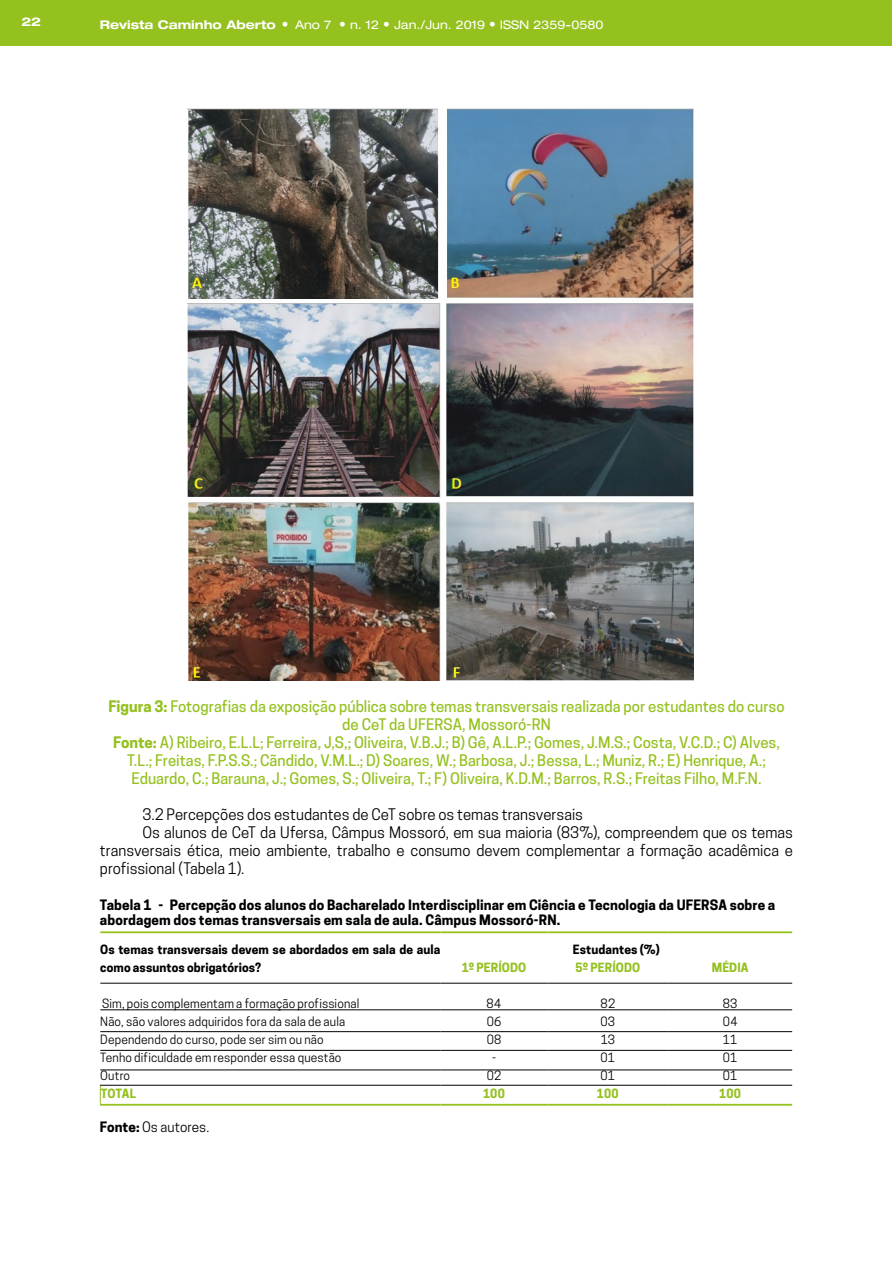
<style>
.page{position:relative;width:893px;height:1263px;background:#fff}
.page>*{position:absolute;margin:0;border:0;box-sizing:border-box;transform-origin:0 0}
.t1{font:500 15px/18px "Cooper Hewitt";color:#95c11f;text-align:center}
.t2{font:15px "Cooper Hewitt";color:#000}
.t3{font:700 13.5px/15px "Cooper Hewitt";letter-spacing:.01em;color:#000}
.t4{font:13.5px "Cooper Hewitt";letter-spacing:.005em;color:#000}
.t5{font:12px "Cooper Hewitt";letter-spacing:.01em;color:#000}
.t6{font:700 12px/18px "Cooper Hewitt";letter-spacing:.005em;color:#000}
.t7{font:expanded 12px "Helvetica Neue LT Pro";color:#fff}
.t8{font:700 12px "Cooper Hewitt";letter-spacing:.01em;color:#95c11f}
.t9{font:700 expanded 12px "Helvetica Neue LT Pro";color:#fff}
.s1{font-weight:700}
.s2{font-stretch:condensed;font-size:13.5px}
</style>
<div class="page">
<div style="left:0;top:0;width:892px;height:46px;background:#95c11f"></div>
<svg style="left:100px;top:1086px;width:692px;height:18px"></svg>
<hr style="left:100px;top:1104px;width:340px;height:2px;background:#95c11f">
<hr style="left:440px;top:1104px;width:108px;height:2px;background:#95c11f">
<hr style="left:548px;top:1104px;width:120px;height:2px;background:#95c11f">
<hr style="left:668px;top:1104px;width:124px;height:2px;background:#95c11f">
<hr style="left:100px;top:931px;width:340px;height:2px;background:#95c11f">
<hr style="left:440px;top:931px;width:108px;height:2px;background:#95c11f">
<hr style="left:548px;top:931px;width:120px;height:2px;background:#95c11f">
<hr style="left:668px;top:931px;width:124px;height:2px;background:#95c11f">
<hr style="left:100px;top:983px;width:340px;height:1px;background:#000">
<hr style="left:440px;top:983px;width:108px;height:1px;background:#000">
<hr style="left:548px;top:983px;width:120px;height:1px;background:#000">
<hr style="left:668px;top:983px;width:124px;height:1px;background:#000">
<hr style="left:100px;top:1009px;width:340px;height:1px;background:#000">
<hr style="left:440px;top:1009px;width:108px;height:1px;background:#000">
<hr style="left:548px;top:1009px;width:120px;height:1px;background:#000">
<hr style="left:668px;top:1009px;width:124px;height:1px;background:#000">
<hr style="left:100px;top:1031px;width:340px;height:1px;background:#000">
<hr style="left:440px;top:1031px;width:108px;height:1px;background:#000">
<hr style="left:548px;top:1031px;width:120px;height:1px;background:#000">
<hr style="left:668px;top:1031px;width:124px;height:1px;background:#000">
<hr style="left:100px;top:1050px;width:340px;height:1px;background:#000">
<hr style="left:440px;top:1050px;width:108px;height:1px;background:#000">
<hr style="left:548px;top:1050px;width:120px;height:1px;background:#000">
<hr style="left:668px;top:1050px;width:124px;height:1px;background:#000">
<hr style="left:100px;top:1069px;width:340px;height:1px;background:#000">
<hr style="left:440px;top:1069px;width:108px;height:1px;background:#000">
<hr style="left:548px;top:1069px;width:120px;height:1px;background:#000">
<hr style="left:668px;top:1069px;width:124px;height:1px;background:#000">
<hr style="left:100px;top:1085px;width:340px;height:1px;background:#000">
<hr style="left:440px;top:1085px;width:108px;height:1px;background:#000">
<hr style="left:548px;top:1085px;width:120px;height:1px;background:#000">
<hr style="left:668px;top:1085px;width:124px;height:1px;background:#000">
<img style="left:187px;top:108px;width:506px;height:572px">
<p class="t9" style="left:21px;top:14px;width:21px">22</p>
<p class="t7" style="left:100px;top:17px;width:505px"><span class="s1">Revista Caminho Aberto</span> <span class="s2">•</span> Ano 7 <span class="s2">•</span> n. 12 <span class="s2">•</span> Jan./Jun. 2019 <span class="s2">•</span> ISSN 2359-0580</p>
<p class="t1" style="left:108px;top:697px;width:678px"><span class="s1">Figura 3:</span> Fotografias da exposição pública sobre temas transversais realizada por estudantes do curso de CeT da UFERSA, Mossoró-RN<br><span class="s1">Fonte:</span> A) Ribeiro, E.L.L; Ferreira, J,S,; Oliveira, V.B.J.; B) Gê, A.L.P.; Gomes, J.M.S.; Costa, V.C.D.; C) Alves, T.L.; Freitas, F.P.S.S.; Cãndido, V.M.L.; D) Soares, W.; Barbosa, J.; Bessa, L.; Muniz, R.; E) Henrique, A.; Eduardo, C.; Barauna, J.; Gomes, S.; Oliveira, T.; F) Oliveira, K.D.M.; Barros, R.S.; Freitas Filho, M.F.N.</p>
<p class="t2" style="left:142px;top:805px;width:442px">3.2 Percepções dos estudantes de CeT sobre os temas transversais</p>
<p class="t2" style="left:142px;top:823px;width:652px">Os alunos de CeT da Ufersa, Câmpus Mossoró, em sua maioria (83%), compreendem que os temas</p>
<p class="t2" style="left:100px;top:841px;width:695px">transversais ética, meio ambiente, trabalho e consumo devem complementar a formação acadêmica e</p>
<p class="t2" style="left:100px;top:859px;width:146px">profissional (Tabela 1).</p>
<p class="t3" style="left:100px;top:897px;width:677px">Tabela 1 - Percepção dos alunos do Bacharelado Interdisciplinar em Ciência e Tecnologia da UFERSA sobre a abordagem dos temas transversais em sala de aula. Câmpus Mossoró-RN.</p>
<p class="t6" style="left:100px;top:941px;width:342px">Os temas transversais devem se abordados em sala de aula como assuntos obrigatórios?</p>
<p class="t6" style="left:573px;top:941px;width:89px">Estudantes (%)</p>
<p class="t8" style="left:462px;top:960px;width:66px">1º PERÍODO</p>
<p class="t8" style="left:576px;top:960px;width:66px">5º PERÍODO</p>
<p class="t8" style="left:712px;top:960px;width:38px">MÉDIA</p>
<p class="t5" style="left:102px;top:996px;width:259px">Sim, pois complementam a formação profissional</p>
<p class="t5" style="left:487px;top:996px;width:16px">84</p>
<p class="t5" style="left:601px;top:996px;width:16px">82</p>
<p class="t5" style="left:723px;top:996px;width:16px">83</p>
<p class="t5" style="left:100px;top:1014px;width:246px">Não, são valores adquiridos fora da sala de aula</p>
<p class="t5" style="left:487px;top:1014px;width:16px">06</p>
<p class="t5" style="left:601px;top:1014px;width:16px">03</p>
<p class="t5" style="left:723px;top:1014px;width:16px">04</p>
<p class="t5" style="left:100px;top:1032px;width:225px">Dependendo do curso, pode ser sim ou não</p>
<p class="t5" style="left:487px;top:1032px;width:16px">08</p>
<p class="t5" style="left:601px;top:1032px;width:16px">13</p>
<p class="t5" style="left:723px;top:1032px;width:16px">11</p>
<p class="t5" style="left:100px;top:1050px;width:243px">Tenho dificuldade em responder essa questão</p>
<p class="t5" style="left:492px;top:1050px;width:5px">-</p>
<p class="t5" style="left:601px;top:1050px;width:16px">01</p>
<p class="t5" style="left:723px;top:1050px;width:16px">01</p>
<p class="t5" style="left:100px;top:1068px;width:31px">Outro</p>
<p class="t5" style="left:487px;top:1068px;width:16px">02</p>
<p class="t5" style="left:601px;top:1068px;width:16px">01</p>
<p class="t5" style="left:723px;top:1068px;width:16px">01</p>
<p class="t8" style="left:101px;top:1086px;width:37px">TOTAL</p>
<p class="t8" style="left:483px;top:1086px;width:23px">100</p>
<p class="t8" style="left:597px;top:1086px;width:23px">100</p>
<p class="t8" style="left:719px;top:1086px;width:23px">100</p>
<p class="t4" style="left:100px;top:1119px;width:111px"><span class="s1">Fonte:</span> Os autores.</p>
</div>
